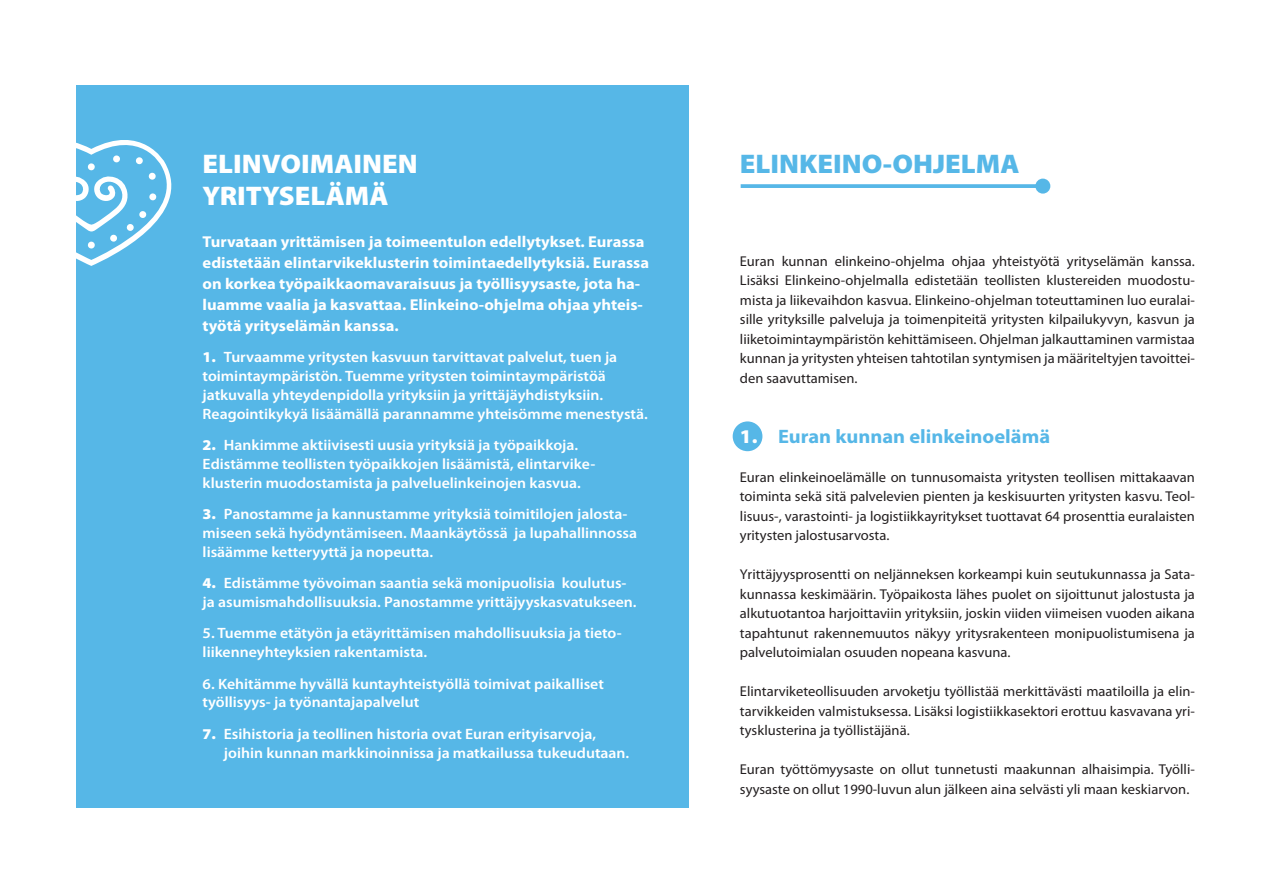
<style>
.page{position:relative;width:1263px;height:893px;background:#fff}
.page>*{position:absolute;margin:0;border:0;box-sizing:border-box;transform-origin:0 0}
.t1{font:900 27px/31.5px "Myriad Pro";color:#fff;scale:1.05 1}
.t2{font:900 27px "Myriad Pro";color:#56b7e7;scale:1.05 1}
.t3{font:700 19.5px "Myriad Pro";color:#56b7e7;scale:1.05 1}
.t4{font:700 15.75px/21px "Myriad Pro";color:#fff;scale:1.05 1}
.t5{font:600 15px/18.8px "Myriad Pro";color:#fff;scale:1.05 1}
.t6{font:14.25px/19.5px "Myriad Pro";color:#231f20;text-align:justify}
.s1{font-weight:900}
.s2{font-weight:900;color:#fff}
</style>
<div class="page">
<div style="left:733px;top:421px;width:29px;height:30px;background:#56b7e7;border-radius:50%"></div>
<div style="left:77px;top:85px;width:612px;height:723px;background:#56b7e7"></div>
<svg style="left:76px;top:123px;width:96px;height:143px"></svg>
<div style="left:88px;top:163px;width:7px;height:8px;background:#fff;border-radius:3px"></div>
<svg style="left:741px;top:184px;width:294px;height:4px"></svg>
<div style="left:1035px;top:179px;width:15px;height:15px;background:#56b7e7;border-radius:50%"></div>
<h1 class="t1" style="left:203px;top:149px;width:206px">ELINVOIMAINEN<br>YRITYSELÄMÄ</h1>
<p class="t4" style="left:203px;top:231px;width:427px">Turvataan yrittämisen ja toimeentulon edellytykset. Eurassa edistetään elintarvikeklusterin toimintaedellytyksiä. Eurassa on korkea työpaikkaomavaraisuus ja työllisyysaste, jota ha&shy;luamme vaalia ja kasvattaa. Elinkeino-ohjelma ohjaa yhteis&shy;työtä yrityselämän kanssa.</p>
<p class="t5" style="left:203px;top:348px;width:425px"><span class="s1">1.</span> Turvaamme yritysten kasvuun tarvittavat palvelut, tuen ja toimintaympäristön. Tuemme yritysten toimintaympäristöä jatkuvalla yhteydenpidolla yrityksiin ja yrittäjäyhdistyksiin.<br>Reagointikykyä lisäämällä parannamme yhteisömme menestystä.</p>
<p class="t5" style="left:203px;top:436px;width:376px"><span class="s1">2.</span> Hankimme aktiivisesti uusia yrityksiä ja työpaikkoja.<br>Edistämme teollisten työpaikkojen lisäämistä, elintarvike&shy;klusterin muodostamista ja palveluelinkeinojen kasvua.</p>
<p class="t5" style="left:203px;top:505px;width:415px"><span class="s1">3.</span> Panostamme ja kannustamme yrityksiä toimitilojen jalosta&shy;miseen sekä hyödyntämiseen. Maankäytössä ja lupahallinnossa lisäämme ketteryyttä ja nopeutta.</p>
<p class="t5" style="left:203px;top:574px;width:415px"><span class="s1">4.</span> Edistämme työvoiman saantia sekä monipuolisia koulutus&shy;ja asumismahdollisuuksia. Panostamme yrittäjyyskasvatukseen.</p>
<p class="t5" style="left:203px;top:624px;width:401px">5. Tuemme etätyön ja etäyrittämisen mahdollisuuksia ja tieto&shy;liikenneyhteyksien rakentamista.</p>
<p class="t5" style="left:203px;top:674px;width:384px">6. Kehitämme hyvällä kuntayhteistyöllä toimivat paikalliset työllisyys- ja työnantajapalvelut</p>
<p class="t5" style="left:224px;top:725px;width:388px;text-indent:-21px"><span class="s1">7.</span> Esihistoria ja teollinen historia ovat Euran erityisarvoja, joihin kunnan markkinoinnissa ja matkailussa tukeudutaan.</p>
<h1 class="t2" style="left:740px;top:149px;width:268px">ELINKEINO-OHJELMA</h1>
<p class="t6" style="left:740px;top:252px;width:456px">Euran kunnan elinkeino-ohjelma ohjaa yhteistyötä yrityselämän kanssa.<br>Lisäksi Elinkeino-ohjelmalla edistetään teollisten klustereiden muodostu&shy;mista ja liikevaihdon kasvua. Elinkeino-ohjelman toteuttaminen luo euralai&shy;sille yrityksille palveluja ja toimenpiteitä yritysten kilpailukyvyn, kasvun ja liiketoimintaympäristön kehittämiseen. Ohjelman jalkauttaminen varmistaa kunnan ja yritysten yhteisen tahtotilan syntymisen ja määriteltyjen tavoittei&shy;den saavuttamisen.</p>
<h2 class="t3" style="left:740px;top:425px;width:297px"><span class="s2">1.</span> Euran kunnan elinkeinoelämä</h2>
<p class="t6" style="left:740px;top:468px;width:457px">Euran elinkeinoelämälle on tunnusomaista yritysten teollisen mittakaavan toiminta sekä sitä palvelevien pienten ja keskisuurten yritysten kasvu. Teol&shy;lisuus-, varastointi- ja logistiikkayritykset tuottavat 64 prosenttia euralaisten yritysten jalostusarvosta.</p>
<p class="t6" style="left:740px;top:565px;width:456px">Yrittäjyysprosentti on neljänneksen korkeampi kuin seutukunnassa ja Sata&shy;kunnassa keskimäärin. Työpaikosta lähes puolet on sijoittunut jalostusta ja alkutuotantoa harjoittaviin yrityksiin, joskin viiden viimeisen vuoden aikana tapahtunut rakennemuutos näkyy yritysrakenteen monipuolistumisena ja palvelutoimialan osuuden nopeana kasvuna.</p>
<p class="t6" style="left:740px;top:682px;width:457px">Elintarviketeollisuuden arvoketju työllistää merkittävästi maatiloilla ja elin&shy;tarvikkeiden valmistuksessa. Lisäksi logistiikkasektori erottuu kasvavana yri&shy;tysklusterina ja työllistäjänä.</p>
<p class="t6" style="left:740px;top:760px;width:456px">Euran työttömyysaste on ollut tunnetusti maakunnan alhaisimpia. Työlli&shy;syysaste on ollut 1990-luvun alun jälkeen aina selvästi yli maan keskiarvon.</p>
</div>
